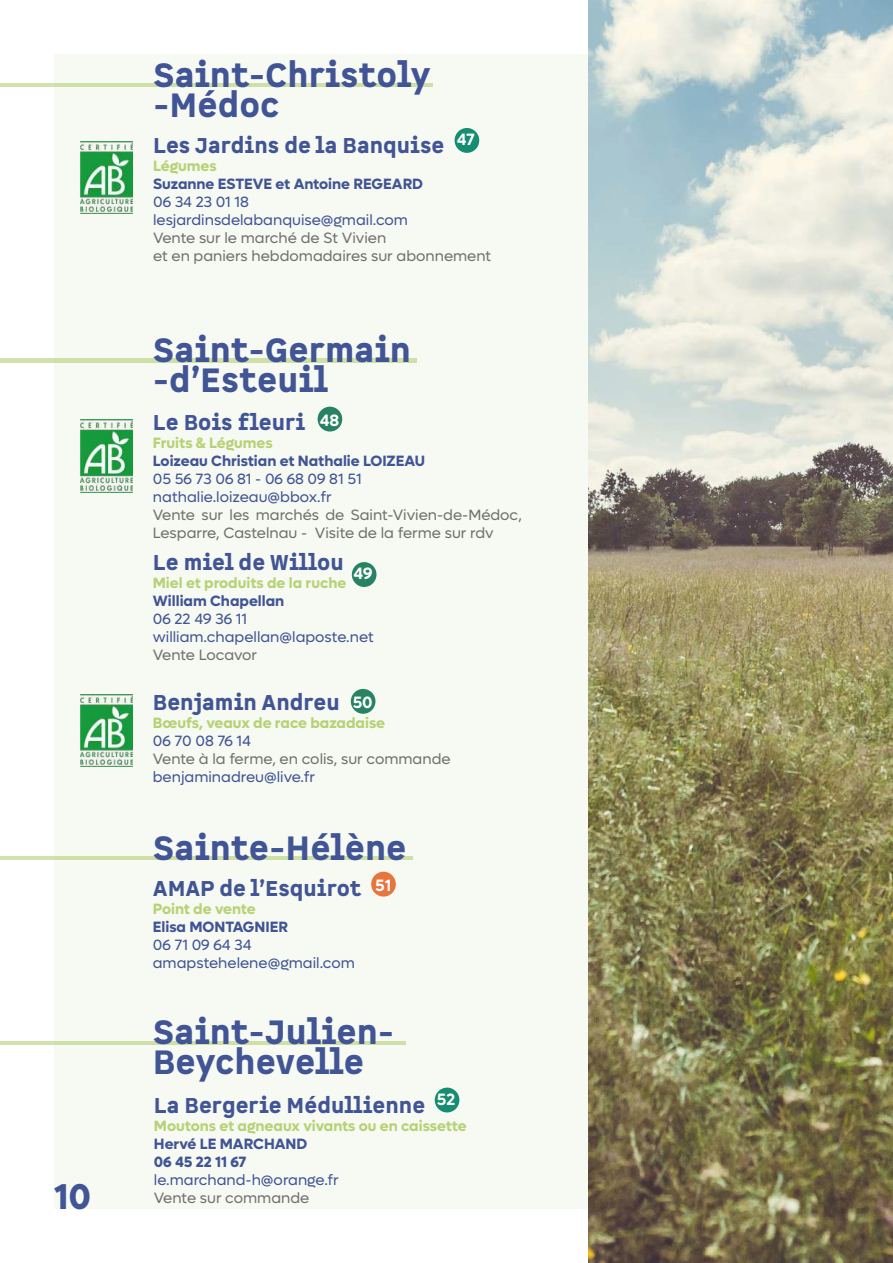
<style>
.page{position:relative;width:893px;height:1263px;background:#fff}
.page>*{position:absolute;margin:0;border:0;box-sizing:border-box;transform-origin:0 0}
.t1{font:700 36px "Lufga";color:#415495}
.t2{font:900 33px/30px "Spock Pro";color:#415495}
.t3{font:900 21px "Spock Pro";color:#415495}
.t4{font:600 16.5px "Lufga";color:#fff}
.t5{font:15px/18px "Lufga";color:#415495}
.t6{font:15px/18px "Lufga";color:#717070}
.t7{font:700 15px "Lufga";color:#b7d276}
.t8{font:700 15px/18px "Lufga";color:#415495}
</style>
<div class="page">
<div style="left:54px;top:54px;width:839px;height:1155px;background:#f7faf2"></div>
<img style="left:589px;top:0;width:304px;height:1263px">
<hr style="left:0;top:1041px;width:406px;height:4px;background:#cee0a7">
<div style="left:435px;top:1087px;width:24px;height:25px;background:#148d70;border-radius:50%"></div>
<hr style="left:0;top:358px;width:417px;height:4px;background:#cee0a7">
<img style="left:81px;top:420px;width:51px;height:72px">
<img style="left:81px;top:694px;width:51px;height:73px">
<div style="left:318px;top:407px;width:24px;height:25px;background:#288365;border-radius:50%"></div>
<div style="left:352px;top:562px;width:24px;height:25px;background:#288365;border-radius:50%"></div>
<hr style="left:0;top:856px;width:412px;height:4px;background:#cee0a7">
<div style="left:371px;top:872px;width:25px;height:24px;background:#e7753c;border-radius:50%"></div>
<hr style="left:0;top:83px;width:432px;height:4px;background:#cee0a7">
<img style="left:81px;top:141px;width:51px;height:73px">
<div style="left:455px;top:128px;width:24px;height:25px;background:#148d70;border-radius:50%"></div>
<div style="left:351px;top:689px;width:24px;height:25px;background:#288365;border-radius:50%"></div>
<h1 class="t1" style="left:54px;top:1175px;width:39px">10</h1>
<h2 class="t2" style="left:153px;top:62px;width:279px">Saint-Christoly -Médoc</h2>
<h3 class="t3" style="left:153px;top:132px;width:293px">Les Jardins de la Banquise</h3>
<p class="t7" style="left:153px;top:157px;width:65px">Légumes</p>
<p class="t8" style="left:153px;top:175px;width:271px">Suzanne ESTEVE et Antoine REGEARD</p>
<p class="t5" style="left:153px;top:193px;width:256px">06 34 23 01 18 lesjardinsdelabanquise@gmail.com</p>
<p class="t6" style="left:153px;top:229px;width:340px">Vente sur le marché de St Vivien<br>et en paniers hebdomadaires sur abonnement</p>
<p class="t4" style="left:457px;top:130px;width:20px">47</p>
<h2 class="t2" style="left:153px;top:337px;width:260px">Saint-Germain -d’Esteuil</h2>
<h3 class="t3" style="left:153px;top:409px;width:154px">Le Bois fleuri</h3>
<p class="t7" style="left:153px;top:434px;width:121px">Fruits &amp; Légumes</p>
<p class="t8" style="left:153px;top:452px;width:274px">Loizeau Christian et Nathalie LOIZEAU</p>
<p class="t5" style="left:153px;top:470px;width:210px">05 56 73 06 81 - 06 68 09 81 51 nathalie.loizeau@bbox.fr</p>
<p class="t6" style="left:153px;top:506px;width:371px">Vente sur les marchés de Saint-Vivien-de-Médoc,<br>Lesparre, Castelnau - Visite de la ferme sur rdv</p>
<h3 class="t3" style="left:153px;top:549px;width:193px">Le miel de Willou</h3>
<p class="t7" style="left:153px;top:574px;width:195px">Miel et produits de la ruche</p>
<p class="t8" style="left:153px;top:592px;width:133px">William Chapellan</p>
<p class="t5" style="left:153px;top:610px;width:222px">06 22 49 36 11 william.chapellan@laposte.net</p>
<p class="t6" style="left:153px;top:646px;width:106px">Vente Locavor</p>
<h3 class="t3" style="left:153px;top:688px;width:189px">Benjamin Andreu</h3>
<p class="t7" style="left:153px;top:713px;width:234px">Bœufs, veaux de race bazadaise</p>
<p class="t5" style="left:153px;top:731px;width:100px">06 70 08 76 14</p>
<p class="t6" style="left:153px;top:749px;width:299px">Vente à la ferme, en colis, sur commande</p>
<p class="t5" style="left:153px;top:767px;width:164px">benjaminadreu@live.fr</p>
<p class="t4" style="left:320px;top:410px;width:21px">48</p>
<p class="t4" style="left:354px;top:564px;width:20px">49</p>
<p class="t4" style="left:353px;top:692px;width:21px">50</p>
<h2 class="t2" style="left:153px;top:834px;width:255px">Sainte-Hélène</h2>
<h3 class="t3" style="left:153px;top:875px;width:210px">AMAP de l’Esquirot</h3>
<p class="t7" style="left:153px;top:900px;width:104px">Point de vente</p>
<p class="t8" style="left:153px;top:918px;width:137px">Elisa MONTAGNIER</p>
<p class="t5" style="left:153px;top:936px;width:204px">06 71 09 64 34 amapstehelene@gmail.com</p>
<p class="t4" style="left:375px;top:875px;width:18px">51</p>
<h2 class="t2" style="left:153px;top:1019px;width:243px">Saint-Julien-<br>Beychevelle</h2>
<h3 class="t3" style="left:154px;top:1092px;width:273px">La Bergerie Médullienne</h3>
<p class="t7" style="left:154px;top:1117px;width:314px">Moutons et agneaux vivants ou en caissette</p>
<p class="t8" style="left:154px;top:1135px;width:155px">Hervé LE MARCHAND<br>06 45 22 11 67</p>
<p class="t5" style="left:154px;top:1171px;width:186px">le.marchand-h@orange.fr</p>
<p class="t6" style="left:154px;top:1189px;width:157px">Vente sur commande</p>
<p class="t4" style="left:437px;top:1089px;width:20px">52</p>
</div>
